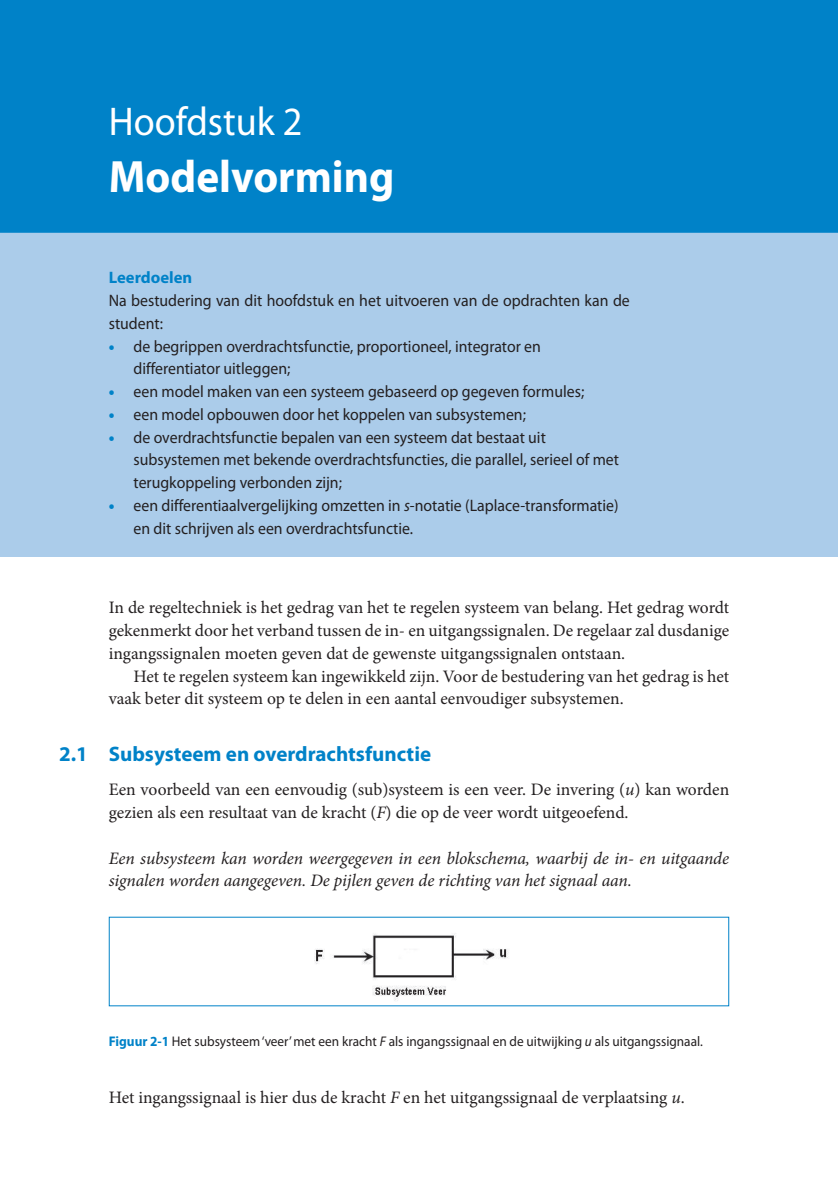
<style>
.page{position:relative;width:838px;height:1195px;background:#fff}
.page>*{position:absolute;margin:0;border:0;box-sizing:border-box;transform-origin:0 0}
.t1{font:700 45.5px "Myriad Pro";color:#fff;scale:.95 1}
.t2{font:40.25px "Myriad Pro";color:#fff;scale:.95 1}
.t3{font:700 21px "Myriad Pro";color:#0082c8}
.t4{font:17.5px/22.8px "Minion Pro";color:#231f20}
.t5{font:italic 17.5px/22.8px "Minion Pro";letter-spacing:-.005em;color:#231f20}
.t6{font:16.62px/22.8px "Myriad Pro";color:#231f20;scale:.95 1}
.t7{font:700 16.62px "Myriad Pro";color:#0082c8}
.t8{font:14px "Myriad Pro";color:#231f20;scale:.95 1}
.s1{font-weight:900;color:#0082c8}
.s2{font-style:italic}
.s3{font-weight:700;color:#0082c8}
</style>
<div class="page">
<div style="left:0;top:222px;width:837px;height:334px;background:#abccea"></div>
<div style="left:0;top:0;width:837px;height:233px;background:#0082c8"></div>
<img style="left:314px;top:933px;width:195px;height:68px">
<h2 class="t2" style="left:109px;top:97px;width:205px">Hoofdstuk 2</h2>
<h1 class="t1" style="left:109px;top:147px;width:302px">Modelvorming</h1>
<p class="t7" style="left:109px;top:267px;width:85px">Leerdoelen</p>
<p class="t6" style="left:109px;top:289px;width:550px">Na bestudering van dit hoofdstuk en het uitvoeren van de opdrachten kan de student:</p>
<p class="t6" style="left:133px;top:334px;width:430px;text-indent:-25px"><span class="s1">•</span> de begrippen overdrachtsfunctie, proportioneel, integrator en differentiator uitleggen;</p>
<p class="t6" style="left:109px;top:380px;width:502px"><span class="s1">•</span> een model maken van een systeem gebaseerd op gegeven formules;</p>
<p class="t6" style="left:109px;top:402px;width:440px"><span class="s1">•</span> een model opbouwen door het koppelen van subsystemen;</p>
<p class="t6" style="left:133px;top:425px;width:512px;text-indent:-25px"><span class="s1">•</span> de overdrachtsfunctie bepalen van een systeem dat bestaat uit subsystemen met bekende overdrachtsfuncties, die parallel, serieel of met terugkoppeling verbonden zijn;</p>
<p class="t6" style="left:133px;top:493px;width:512px;text-indent:-25px"><span class="s1">•</span> een differentiaalvergelijking omzetten in <span class="s2">s</span>-notatie (Laplace-transformatie) en dit schrijven als een overdrachtsfunctie.</p>
<p class="t4" style="left:109px;top:596px;width:622px;text-align:justify">In de regeltechniek is het gedrag van het te regelen systeem van belang. Het gedrag wordt gekenmerkt door het verband tussen de in- en uitgangssignalen. De regelaar zal dusdanige ingangssignalen moeten geven dat de gewenste uitgangssignalen ontstaan.</p>
<p class="t4" style="left:109px;top:664px;width:622px;text-indent:25px">Het te regelen systeem kan ingewikkeld zijn. Voor de bestudering van het gedrag is het vaak beter dit systeem op te delen in een aantal eenvoudiger subsystemen.</p>
<p class="t3" style="left:59px;top:740px;width:373px">2.1 Subsysteem en overdrachtsfunctie</p>
<p class="t4" style="left:109px;top:778px;width:622px">Een voorbeeld van een eenvoudig (sub)systeem is een veer. De invering (<span class="s2">u</span>) kan worden gezien als een resultaat van de kracht (<span class="s2">F</span>) die op de veer wordt uitgeoefend.</p>
<p class="t5" style="left:109px;top:846px;width:621px">Een subsysteem kan worden weergegeven in een blokschema, waarbij de in- en uitgaande signalen worden aangegeven. De pijlen geven de richting van het signaal aan.</p>
<p class="t8" style="left:109px;top:1032px;width:626px"><span class="s3">Figuur 2‑1</span> Het subsysteem ‘veer’ met een kracht <span class="s2">F</span> als ingangssignaal en de uitwijking <span class="s2">u</span> als uitgangssignaal.</p>
<p class="t4" style="left:109px;top:1085px;width:577px">Het ingangssignaal is hier dus de kracht <span class="s2">F</span> en het uitgangssignaal de verplaatsing <span class="s2">u</span>.</p>
</div>
